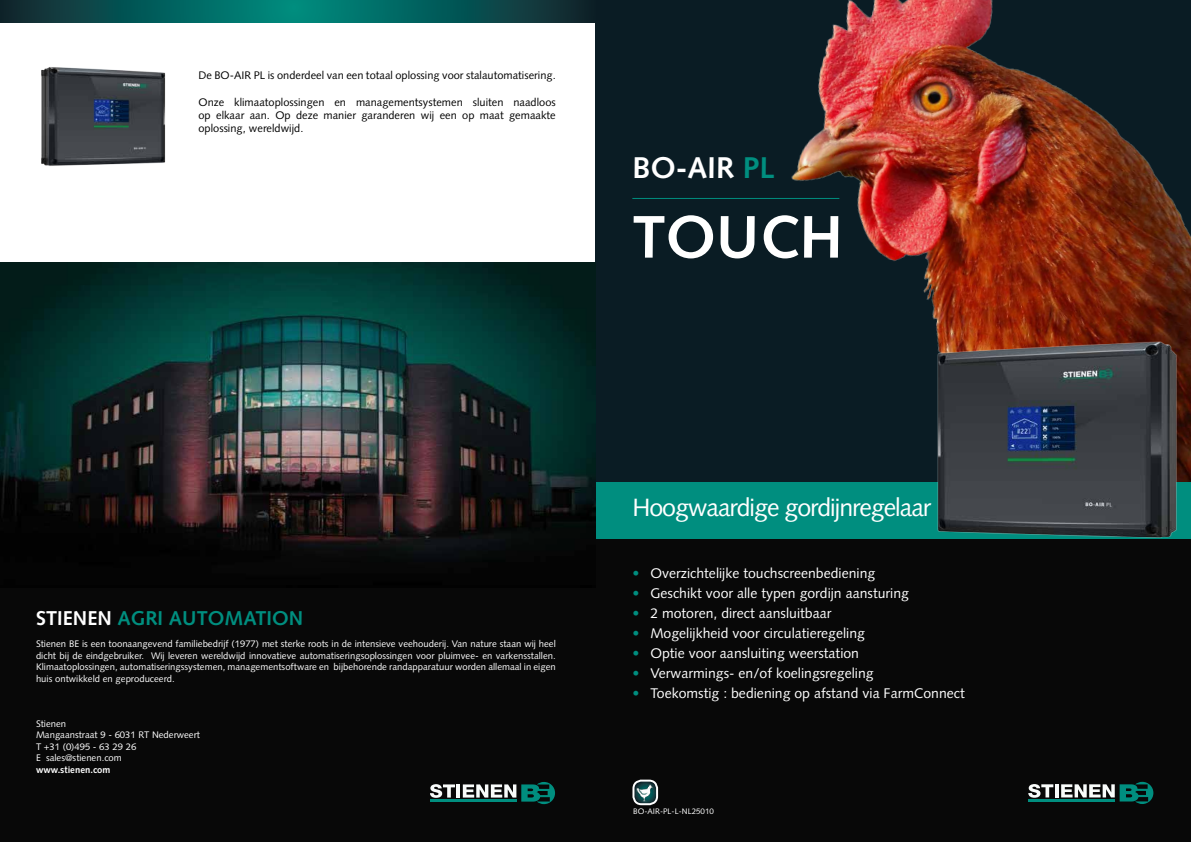
<style>
.page{position:relative;width:1191px;height:842px;background:#fff}
.page>*{position:absolute;margin:0;border:0;box-sizing:border-box;transform-origin:0 0}
.t1{font:700 60px "Syntax LT Std";color:#fff}
.t2{font:700 30px "Syntax LT Std";color:#fff}
.t3{font:25px "Syntax LT Std";letter-spacing:-.04em;color:#fff}
.t4{font:700 20px "Syntax LT Std";color:#008e7f}
.t5{font:14px "Syntax LT Std";color:#fff}
.t6{font:11px/13.2px "Syntax LT Std";color:#000;text-align:justify}
.t7{font:9.5px/11.4px "Syntax LT Std";color:#fff}
.t8{font:700 9.5px "Syntax LT Std";color:#fff}
.t9{font:8px "Syntax LT Std";color:#fff}
.s1{color:#008e7f}
.s2{color:#fff}
</style>
<div class="page">
<div style="left:0;top:502px;width:1191px;height:340px;background:#080808"></div>
<div style="left:595px;top:0;width:596px;height:501px;background:#0a1c24"></div>
<img style="left:791px;top:0;width:400px;height:482px">
<div style="left:595px;top:482px;width:596px;height:57px;background:#008e7f"></div>
<svg style="left:1028px;top:782px;width:125px;height:22px"></svg>
<hr style="left:1028px;top:799px;width:86px;height:2px;background:#008e7f">
<hr style="left:632px;top:198px;width:207px;height:1px;background:#008e7f">
<svg style="left:430px;top:784px;width:25px;height:14px"></svg>
<hr style="left:456px;top:784px;width:4px;height:13px;background:#f9fcfb">
<svg style="left:463px;top:782px;width:92px;height:22px"></svg>
<hr style="left:430px;top:799px;width:86px;height:2px;background:#008e7f">
<img style="left:0;top:263px;width:595px;height:291px">
<svg style="left:0;top:0;width:595px;height:23px;background:#065856"></svg>
<img style="left:41px;top:67px;width:125px;height:99px">
<svg style="left:635px;top:781px;width:21px;height:21px"></svg>
<div style="left:632px;top:780px;width:26px;height:25px;border:2px solid #fff;border-radius:8px"></div>
<img style="left:636px;top:784px;width:17px;height:17px">
<img style="left:927px;top:308px;width:257px;height:230px">
<p class="t6" style="left:198px;top:69px;width:359px">De BO-AIR PL is onderdeel van een totaal oplossing voor stalautomatisering.</p>
<p class="t6" style="left:198px;top:95px;width:359px">Onze klimaatoplossingen en managementsystemen sluiten naadloos op elkaar aan. Op deze manier garanderen wij een op maat gemaakte oplossing, wereldwijd.</p>
<h2 class="t2" style="left:632px;top:151px;width:144px">BO-AIR <span class="s1">PL</span></h2>
<h1 class="t1" style="left:632px;top:203px;width:212px">TOUCH</h1>
<h3 class="t4" style="left:36px;top:606px;width:269px"><span class="s2">STIENEN</span> AGRI AUTOMATION</h3>
<p class="t7" style="left:36px;top:638px;width:521px;text-align:justify">Stienen BE is een toonaangevend familiebedrijf (1977) met sterke roots in de intensieve veehouderij. Van nature staan wij heel dicht bij de eindgebruiker. Wij leveren wereldwijd innovatieve automatiseringsoplossingen voor pluimvee- en varkensstallen.<br>Klimaatoplossingen, automatiseringssystemen, managementsoftware en bijbehorende randapparatuur worden allemaal in eigen huis ontwikkeld en geproduceerd.</p>
<p class="t7" style="left:36px;top:718px;width:165px">Stienen<br>Mangaanstraat 9 - 6031 RT Nederweert<br>T +31 (0)495 - 63 29 26<br>E sales@stienen.com</p>
<p class="t8" style="left:36px;top:764px;width:76px">www.stienen.com</p>
<h3 class="t3" style="left:632px;top:493px;width:300px">Hoogwaardige gordijnregelaar</h3>
<h3 class="t5" style="left:632px;top:564px;width:244px"><span class="s1">•</span> Overzichtelijke touchscreenbediening</h3>
<h3 class="t5" style="left:632px;top:584px;width:278px"><span class="s1">•</span> Geschikt voor alle typen gordijn aansturing</h3>
<h3 class="t5" style="left:632px;top:604px;width:201px"><span class="s1">•</span> 2 motoren, direct aansluitbaar</h3>
<h3 class="t5" style="left:632px;top:624px;width:234px"><span class="s1">•</span> Mogelijkheid voor circulatieregeling</h3>
<h3 class="t5" style="left:632px;top:644px;width:228px"><span class="s1">•</span> Optie voor aansluiting weerstation</h3>
<h3 class="t5" style="left:632px;top:664px;width:243px"><span class="s1">•</span> Verwarmings- en/of koelingsregeling</h3>
<h3 class="t5" style="left:632px;top:684px;width:334px"><span class="s1">•</span> Toekomstig : bediening op afstand via FarmConnect</h3>
<p class="t9" style="left:633px;top:807px;width:82px">BO-AIR-PL-L-NL25010</p>
</div>
